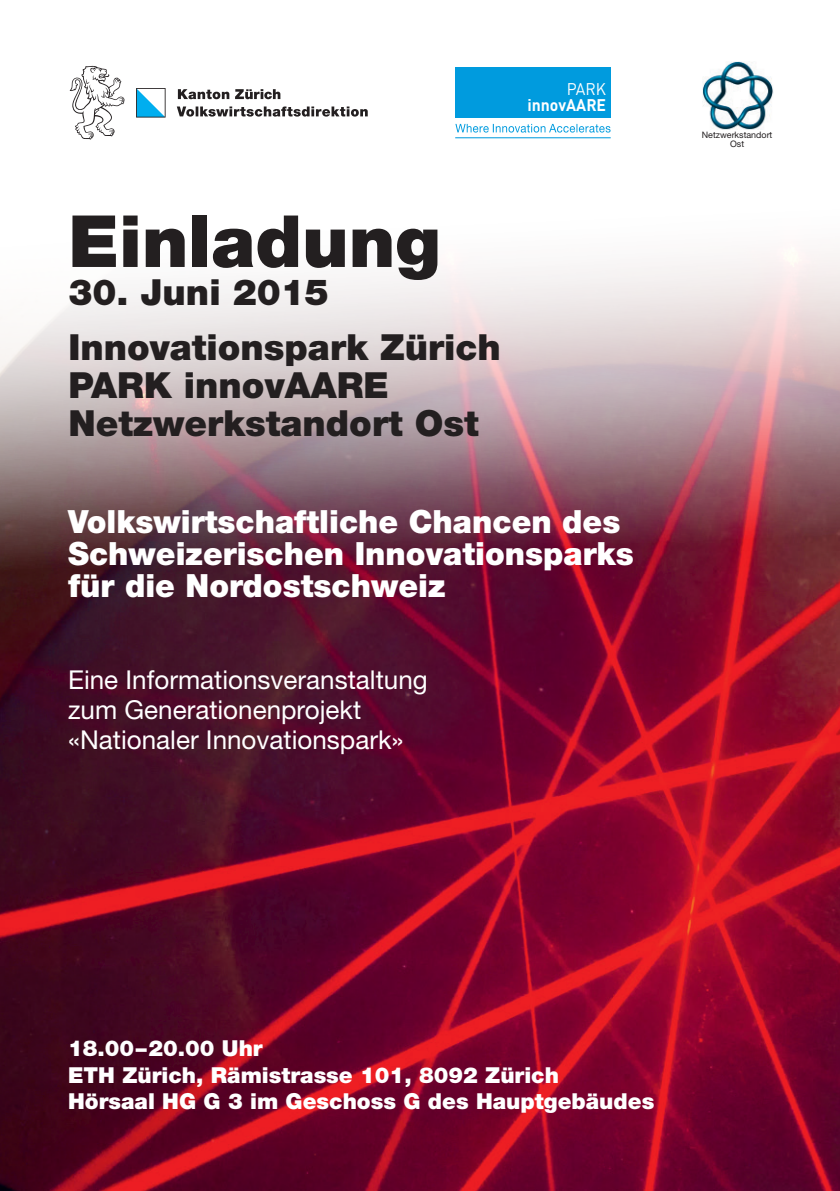
<style>
.page{position:relative;width:840px;height:1191px;background:#fff}
.page>*{position:absolute;margin:0;border:0;box-sizing:border-box;transform-origin:0 0}
.t1{font:900 72px "Helvetica Neue";color:#231f20}
.t2{font:900 36px/55px "Helvetica Neue";color:#231f20}
.t3{font:900 32px/32px "Helvetica Neue";color:#fff}
.t4{font:26px/30px "Helvetica Neue";color:#fff}
.t5{font:900 22px/26.4px "Helvetica Neue LT";color:#fff}
.t6{font:700 16.6px "DIN Pro";color:#fff;scale:.94 1}
.t7{font:16.6px "DIN Pro";color:#fff;scale:.94 1}
.t8{font:9px/9px "Helvetica Neue LT";color:#231f20;text-align:center}
</style>
<div class="page">
<img style="left:0;top:67px;width:839px;height:1124px">
<div style="left:454px;top:67px;width:156px;height:50px;background:#009bde"></div>
<hr style="left:455px;top:137px;width:155px;height:1px;background:#009bde">
<svg style="left:455px;top:124px;width:155px;height:9px"></svg>
<svg style="left:70px;top:65px;width:55px;height:75px"></svg>
<svg style="left:136px;top:88px;width:29px;height:30px"></svg>
<svg style="left:177px;top:106px;width:190px;height:11px"></svg>
<svg style="left:178px;top:89px;width:102px;height:10px"></svg>
<img style="left:701px;top:61px;width:71px;height:69px">
<p class="t7" style="left:566px;top:78px;width:43px">PARK</p>
<p class="t6" style="left:527px;top:94px;width:85px">innovAARE</p>
<h1 class="t1" style="left:68px;top:198px;width:374px">Einladung</h1>
<h2 class="t2" style="left:68px;top:264px;width:433px">30. Juni 2015<br>Innovationspark Zürich</h2>
<h2 class="t2" style="left:68px;top:366px;width:411px;line-height:38px">PARK innovAARE<br>Netzwerkstandort Ost</h2>
<h3 class="t3" style="left:68px;top:505px;width:567px">Volkswirtschaftliche Chancen des<br>Schweizerischen Innovationsparks für die Nordostschweiz</h3>
<p class="t4" style="left:68px;top:664px;width:361px">Eine Informationsveranstaltung zum Generationenprojekt «Nationaler Innovationspark»</p>
<p class="t8" style="left:701px;top:130px;width:72px">Netzwerkstandort<br>Ost</p>
<p class="t5" style="left:68px;top:1035px;width:587px">18.00–20.00 Uhr<br>ETH Zürich, Rämistrasse 101, 8092 Zürich<br>Hörsaal HG G 3 im Geschoss G des Hauptgebäudes</p>
</div>
